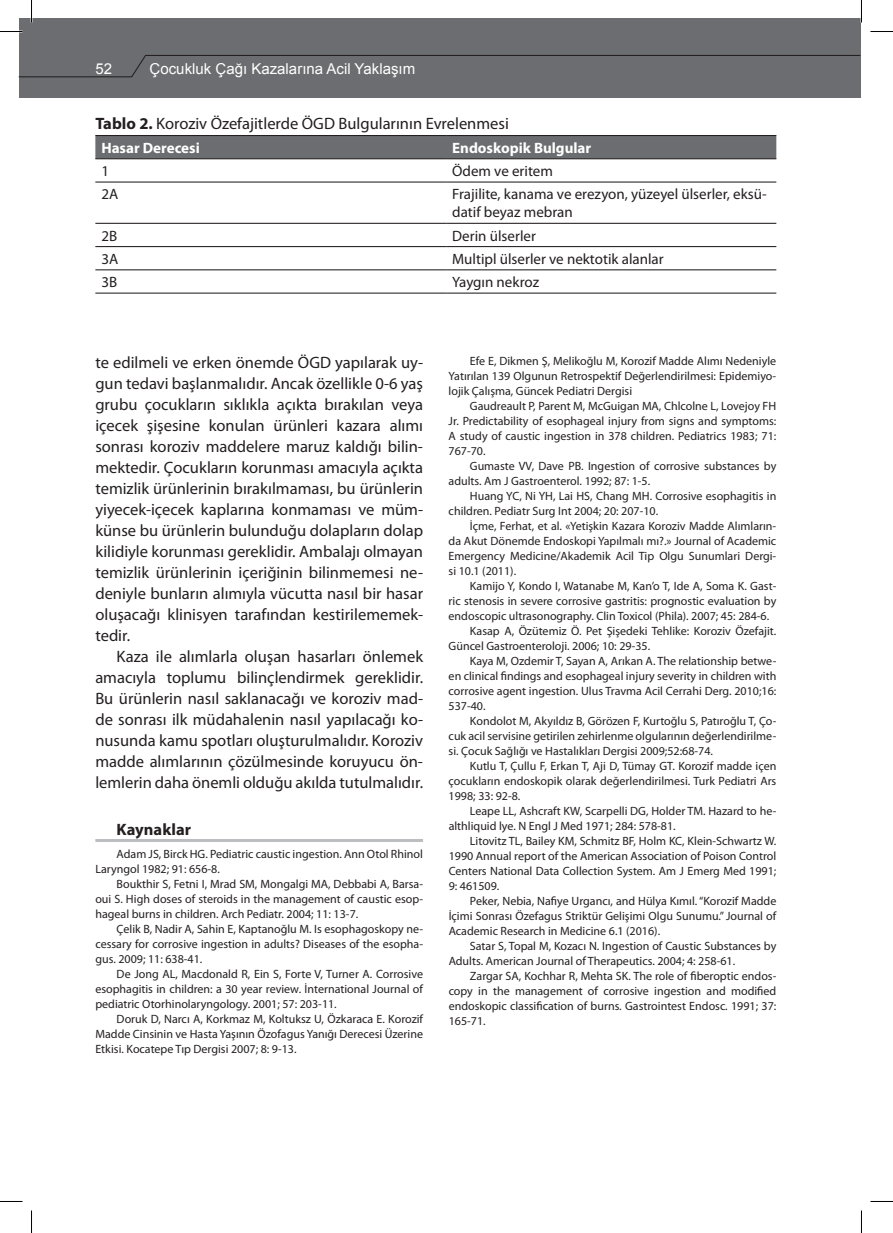
<style>
.page{position:relative;width:893px;height:1233px;background:#fff}
.page>*{position:absolute;margin:0;border:0;box-sizing:border-box;transform-origin:0 0}
.t1{font:16.5px/21px "Myriad Pro";color:#231f20;text-align:justify}
.t2{font:700 16.5px "Myriad Pro";color:#231f20}
.t3{font:15px/18px "Myriad Pro";color:#231f20}
.t4{font:15px "Arial";color:#fff}
.t5{font:700 15px "Myriad Pro";color:#fff}
.t6{font:12px/15px "Myriad Pro";color:#231f20;text-align:justify}
.s1{font-weight:700}
</style>
<div class="page">
<div style="left:19px;top:19px;width:841px;height:79px;background:#6c6d70"></div>
<svg style="left:19px;top:54px;width:842px;height:24px"></svg>
<hr style="left:95px;top:838px;width:328px;height:3px;background:#bcbdc0">
<div style="left:95px;top:136px;width:681px;height:22px;background:#6c6d70"></div>
<hr style="left:95px;top:135px;width:351px;height:1px;background:#231f20">
<hr style="left:446px;top:135px;width:330px;height:1px;background:#231f20">
<hr style="left:95px;top:158px;width:351px;height:1px;background:#231f20">
<hr style="left:446px;top:158px;width:330px;height:1px;background:#231f20">
<hr style="left:95px;top:181px;width:351px;height:1px;background:#231f20">
<hr style="left:446px;top:181px;width:330px;height:1px;background:#231f20">
<hr style="left:95px;top:223px;width:351px;height:1px;background:#231f20">
<hr style="left:446px;top:223px;width:330px;height:1px;background:#231f20">
<hr style="left:95px;top:246px;width:351px;height:1px;background:#231f20">
<hr style="left:446px;top:246px;width:330px;height:1px;background:#231f20">
<hr style="left:95px;top:269px;width:351px;height:1px;background:#231f20">
<hr style="left:446px;top:269px;width:330px;height:1px;background:#231f20">
<hr style="left:95px;top:292px;width:351px;height:1px;background:#231f20">
<hr style="left:446px;top:292px;width:330px;height:1px;background:#231f20">
<svg style="left:0;top:31px;width:22px;height:1px"></svg>
<svg style="left:870px;top:31px;width:22px;height:1px"></svg>
<svg style="left:0;top:1201px;width:22px;height:1px"></svg>
<svg style="left:870px;top:1201px;width:22px;height:1px"></svg>
<svg style="left:31px;top:0;width:1px;height:23px"></svg>
<svg style="left:31px;top:1210px;width:1px;height:22px"></svg>
<p class="t4" style="left:95px;top:58px;width:18px">52</p>
<p class="t4" style="left:149px;top:58px;width:267px">Çocukluk Çağı Kazalarına Acil Yaklaşım</p>
<h1 class="t1" style="left:95px;top:113px;width:415px"><span class="s1">Tablo 2.</span> Koroziv Özefajitlerde ÖGD Bulgularının Evrelenmesi</h1>
<p class="t5" style="left:101px;top:139px;width:100px">Hasar Derecesi</p>
<p class="t5" style="left:452px;top:139px;width:140px">Endoskopik Bulgular</p>
<p class="t3" style="left:101px;top:162px;width:9px">1</p>
<p class="t3" style="left:452px;top:162px;width:102px">Ödem ve eritem</p>
<p class="t3" style="left:101px;top:185px;width:18px">2A</p>
<p class="t3" style="left:452px;top:185px;width:316px">Frajilite, kanama ve erezyon, yüzeyel ülserler, eksü&shy;datif beyaz mebran</p>
<p class="t3" style="left:101px;top:227px;width:17px">2B</p>
<p class="t3" style="left:452px;top:227px;width:85px">Derin ülserler</p>
<p class="t3" style="left:101px;top:250px;width:18px">3A</p>
<p class="t3" style="left:452px;top:250px;width:213px">Multipl ülserler ve nektotik alanlar</p>
<p class="t3" style="left:101px;top:273px;width:17px">3B</p>
<p class="t3" style="left:452px;top:273px;width:88px">Yaygın nekroz</p>
<p class="t1" style="left:95px;top:352px;width:329px">te edilmeli ve erken önemde ÖGD yapılarak uy&shy;gun tedavi başlanmalıdır. Ancak özellikle 0-6 yaş grubu çocukların sıklıkla açıkta bırakılan veya içecek şişesine konulan ürünleri kazara alımı sonrası koroziv maddelere maruz kaldığı bilin&shy;mektedir. Çocukların korunması amacıyla açıkta temizlik ürünlerinin bırakılmaması, bu ürünlerin yiyecek-içecek kaplarına konmaması ve müm&shy;künse bu ürünlerin bulunduğu dolapların dolap kilidiyle korunması gereklidir. Ambalajı olmayan temizlik ürünlerinin içeriğinin bilinmemesi ne&shy;deniyle bunların alımıyla vücutta nasıl bir hasar oluşacağı klinisyen tarafından kestirilememek&shy;tedir.</p>
<p class="t1" style="left:95px;top:646px;width:329px;text-indent:21px">Kaza ile alımlarla oluşan hasarları önlemek amacıyla toplumu bilinçlendirmek gereklidir.<br>Bu ürünlerin nasıl saklanacağı ve koroziv mad&shy;de sonrası ilk müdahalenin nasıl yapılacağı ko&shy;nusunda kamu spotları oluşturulmalıdır. Koroziv madde alımlarının çözülmesinde koruyucu ön&shy;lemlerin daha önemli olduğu akılda tutulmalıdır.</p>
<h1 class="t2" style="left:117px;top:820px;width:76px">Kaynaklar</h1>
<p class="t6" style="left:95px;top:846px;width:329px;text-indent:21px">Adam JS, Birck HG. Pediatric caustic ingestion. Ann Otol Rhinol<br>Laryngol 1982; 91: 656-8.</p>
<p class="t6" style="left:95px;top:876px;width:329px;text-indent:21px">Boukthir S, Fetni I, Mrad SM, Mongalgi MA, Debbabi A, Barsa&shy;oui S. High doses of steroids in the management of caustic esop&shy;hageal burns in children. Arch Pediatr. 2004; 11: 13-7.</p>
<p class="t6" style="left:95px;top:921px;width:329px;text-indent:21px">Çelik B, Nadir A, Sahin E, Kaptanoğlu M. Is esophagoskopy ne&shy;cessary for corrosive ingestion in adults? Diseases of the esopha&shy;gus. 2009; 11: 638-41.</p>
<p class="t6" style="left:95px;top:966px;width:329px;text-indent:21px">De Jong AL, Macdonald R, Ein S, Forte V, Turner A. Corrosive esophagitis in children: a 30 year review. İnternational Journal of pediatric Otorhinolaryngology. 2001; 57: 203-11.</p>
<p class="t6" style="left:95px;top:1011px;width:329px;text-indent:21px">Doruk D, Narcı A, Korkmaz M, Koltuksz U, Özkaraca E. Korozif Madde Cinsinin ve Hasta Yaşının Özofagus Yanığı Derecesi Üzerine Etkisi. Kocatepe Tıp Dergisi 2007; 8: 9-13.</p>
<p class="t6" style="left:448px;top:353px;width:329px;text-indent:21px">Efe E, Dikmen Ş, Melikoğlu M, Korozif Madde Alımı Nedeniyle Yatırılan 139 Olgunun Retrospektif Değerlendirilmesi: Epidemiyo&shy;lojik Çalışma, Güncek Pediatri Dergisi</p>
<p class="t6" style="left:448px;top:398px;width:329px;text-indent:21px">Gaudreault P, Parent M, McGuigan MA, Chlcolne L, Lovejoy FH Jr. Predictability of esophageal injury from signs and symptoms:<br>A study of caustic ingestion in 378 children. Pediatrics 1983; 71:<br>767-70.</p>
<p class="t6" style="left:448px;top:458px;width:329px;text-indent:21px">Gumaste VV, Dave PB. Ingestion of corrosive substances by adults. Am J Gastroenterol. 1992; 87: 1-5.</p>
<p class="t6" style="left:448px;top:488px;width:329px;text-indent:21px">Huang YC, Ni YH, Lai HS, Chang MH. Corrosive esophagitis in children. Pediatr Surg Int 2004; 20: 207-10.</p>
<p class="t6" style="left:448px;top:518px;width:329px;text-indent:21px">İçme, Ferhat, et al. «Yetişkin Kazara Koroziv Madde Alımların&shy;da Akut Dönemde Endoskopi Yapılmalı mı?.» Journal of Academic Emergency Medicine/Akademik Acil Tip Olgu Sunumlari Dergi&shy;si 10.1 (2011).</p>
<p class="t6" style="left:469px;top:578px;width:308px">Kamijo Y, Kondo I, Watanabe M, Kan’o T, Ide A, Soma K. Gast-</p>
<p class="t6" style="left:448px;top:593px;width:329px">ric stenosis in severe corrosive gastritis: prognostic evaluation by</p>
<p class="t6" style="left:448px;top:608px;width:322px">endoscopic ultrasonography. Clin Toxicol (Phila). 2007; 45: 284-6.</p>
<p class="t6" style="left:469px;top:623px;width:308px">Kasap A, Özütemiz Ö. Pet Şişedeki Tehlike: Koroziv Özefajit.</p>
<p class="t6" style="left:448px;top:638px;width:203px">Güncel Gastroenteroloji. 2006; 10: 29-35.</p>
<p class="t6" style="left:469px;top:653px;width:308px">Kaya M, Ozdemir T, Sayan A, Arıkan A. The relationship betwe-</p>
<p class="t6" style="left:448px;top:668px;width:329px">en clinical findings and esophageal injury severity in children with</p>
<p class="t6" style="left:448px;top:683px;width:329px">corrosive agent ingestion. Ulus Travma Acil Cerrahi Derg. 2010;16:</p>
<p class="t6" style="left:448px;top:698px;width:38px">537-40.</p>
<p class="t6" style="left:469px;top:713px;width:308px">Kondolot M, Akyıldız B, Görözen F, Kurtoğlu S, Patıroğlu T, Ço-</p>
<p class="t6" style="left:448px;top:728px;width:329px">cuk acil servisine getirilen zehirlenme olgularının değerlendirilme-</p>
<p class="t6" style="left:448px;top:743px;width:266px">si. Çocuk Sağlığı ve Hastalıkları Dergisi 2009;52:68-74.</p>
<p class="t6" style="left:469px;top:758px;width:308px">Kutlu T, Çullu F, Erkan T, Aji D, Tümay GT. Korozif madde içen</p>
<p class="t6" style="left:448px;top:773px;width:329px">çocukların endoskopik olarak değerlendirilmesi. Turk Pediatri Ars</p>
<p class="t6" style="left:448px;top:788px;width:73px">1998; 33: 92-8.</p>
<p class="t6" style="left:469px;top:803px;width:308px">Leape LL, Ashcraft KW, Scarpelli DG, Holder TM. Hazard to he-</p>
<p class="t6" style="left:448px;top:818px;width:228px">althliquid lye. N Engl J Med 1971; 284: 578-81.</p>
<p class="t6" style="left:470px;top:833px;width:308px">Litovitz TL, Bailey KM, Schmitz BF, Holm KC, Klein-Schwartz W.</p>
<p class="t6" style="left:448px;top:848px;width:329px">1990 Annual report of the American Association of Poison Control</p>
<p class="t6" style="left:448px;top:863px;width:329px">Centers National Data Collection System. Am J Emerg Med 1991;</p>
<p class="t6" style="left:448px;top:878px;width:52px">9: 461509.</p>
<p class="t6" style="left:470px;top:893px;width:308px">Peker, Nebia, Nafiye Urgancı, and Hülya Kımıl. “Korozif Madde</p>
<p class="t6" style="left:448px;top:908px;width:329px">İçimi Sonrası Özefagus Striktür Gelişimi Olgu Sunumu.” Journal of</p>
<p class="t6" style="left:448px;top:923px;width:213px">Academic Research in Medicine 6.1 (2016).</p>
<p class="t6" style="left:470px;top:938px;width:308px">Satar S, Topal M, Kozacı N. Ingestion of Caustic Substances by</p>
<p class="t6" style="left:448px;top:953px;width:288px">Adults. American Journal of Therapeutics. 2004; 4: 258-61.</p>
<p class="t6" style="left:470px;top:968px;width:308px">Zargar SA, Kochhar R, Mehta SK. The role of fiberoptic endos-</p>
<p class="t6" style="left:448px;top:983px;width:329px">copy in the management of corrosive ingestion and modified</p>
<p class="t6" style="left:448px;top:998px;width:329px">endoskopic classification of burns. Gastrointest Endosc. 1991; 37:</p>
<p class="t6" style="left:448px;top:1013px;width:38px">165-71.</p>
</div>
